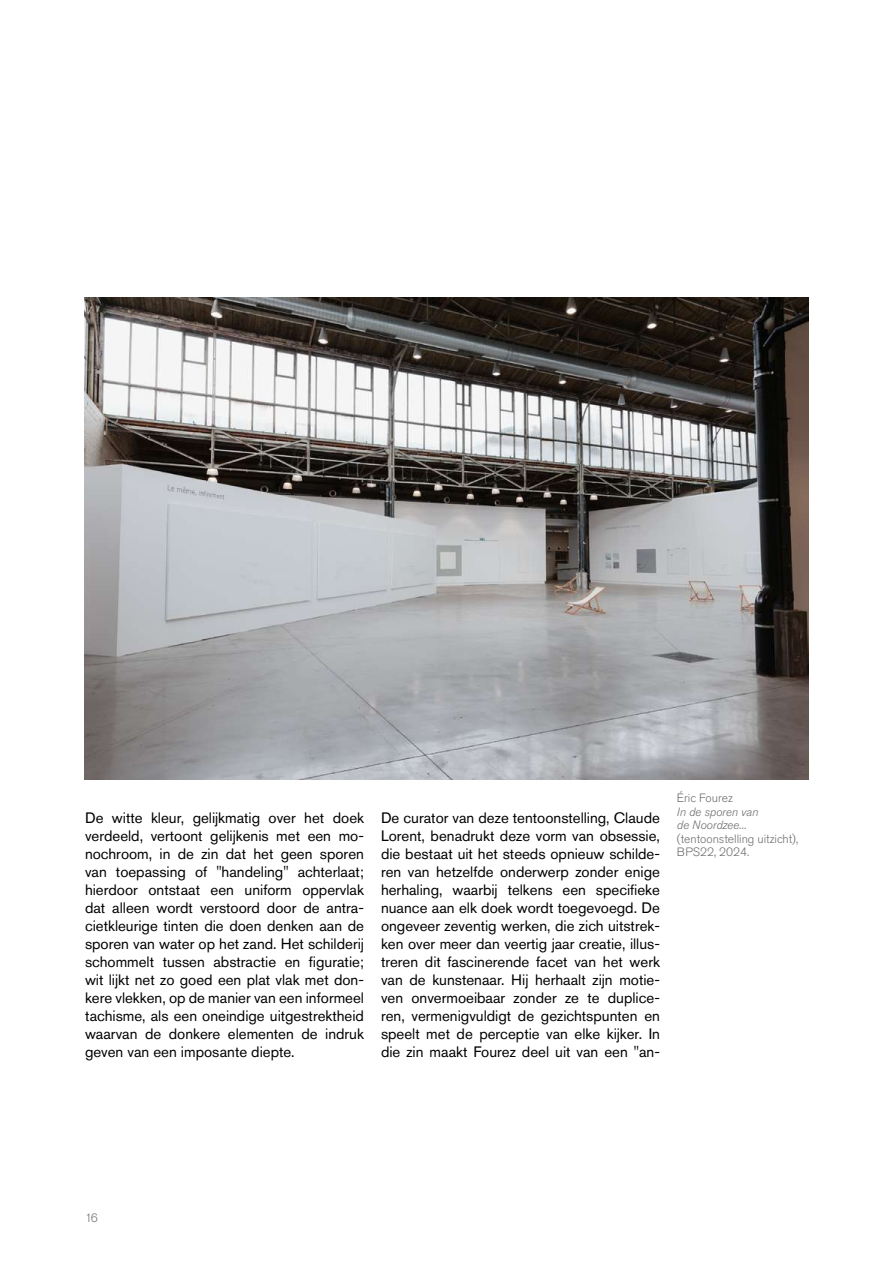
<style>
.page{position:relative;width:893px;height:1263px;background:#fff}
.page>*{position:absolute;margin:0;border:0;box-sizing:border-box;transform-origin:0 0}
.t1{font:15px/18px "Akzidenz Grotesk Pro";color:#000;text-align:justify}
.t2{font:300 12px/13.5px "Akzidenz Grotesk Pro";color:#706f6f}
.t3{font:italic 300 12px/13.5px "Akzidenz Grotesk Pro";color:#706f6f}
</style>
<div class="page">
<img style="left:85px;top:298px;width:723px;height:482px">
<p class="t1" style="left:85px;top:809px;width:280px">De witte kleur, gelijkmatig over het doek verdeeld, vertoont gelijkenis met een mo&shy;nochroom, in de zin dat het geen sporen van toepassing of "handeling" achterlaat; hierdoor ontstaat een uniform oppervlak dat alleen wordt verstoord door de antra&shy;cietkleurige tinten die doen denken aan de sporen van water op het zand. Het schilderij schommelt tussen abstractie en figuratie; wit lijkt net zo goed een plat vlak met don&shy;kere vlekken, op de manier van een informeel tachisme, als een oneindige uitgestrektheid waarvan de donkere elementen de indruk geven van een imposante diepte.</p>
<p class="t1" style="left:381px;top:809px;width:280px">De curator van deze tentoonstelling, Claude Lorent, benadrukt deze vorm van obsessie, die bestaat uit het steeds opnieuw schilde&shy;ren van hetzelfde onderwerp zonder enige herhaling, waarbij telkens een specifieke nuance aan elk doek wordt toegevoegd. De ongeveer zeventig werken, die zich uitstrek&shy;ken over meer dan veertig jaar creatie, illus&shy;treren dit fascinerende facet van het werk van de kunstenaar. Hij herhaalt zijn motie&shy;ven onvermoeibaar zonder ze te duplice&shy;ren, vermenigvuldigt de gezichtspunten en speelt met de perceptie van elke kijker. In die zin maakt Fourez deel uit van een "an-</p>
<p class="t2" style="left:677px;top:791px;width:57px">Éric Fourez</p>
<p class="t3" style="left:677px;top:805px;width:83px">In de sporen van de Noordzee...</p>
<p class="t2" style="left:677px;top:832px;width:123px">(tentoonstelling uitzicht),<br>BPS22, 2024.</p>
<p class="t2" style="left:85px;top:1211px;width:14px">16</p>
</div>
